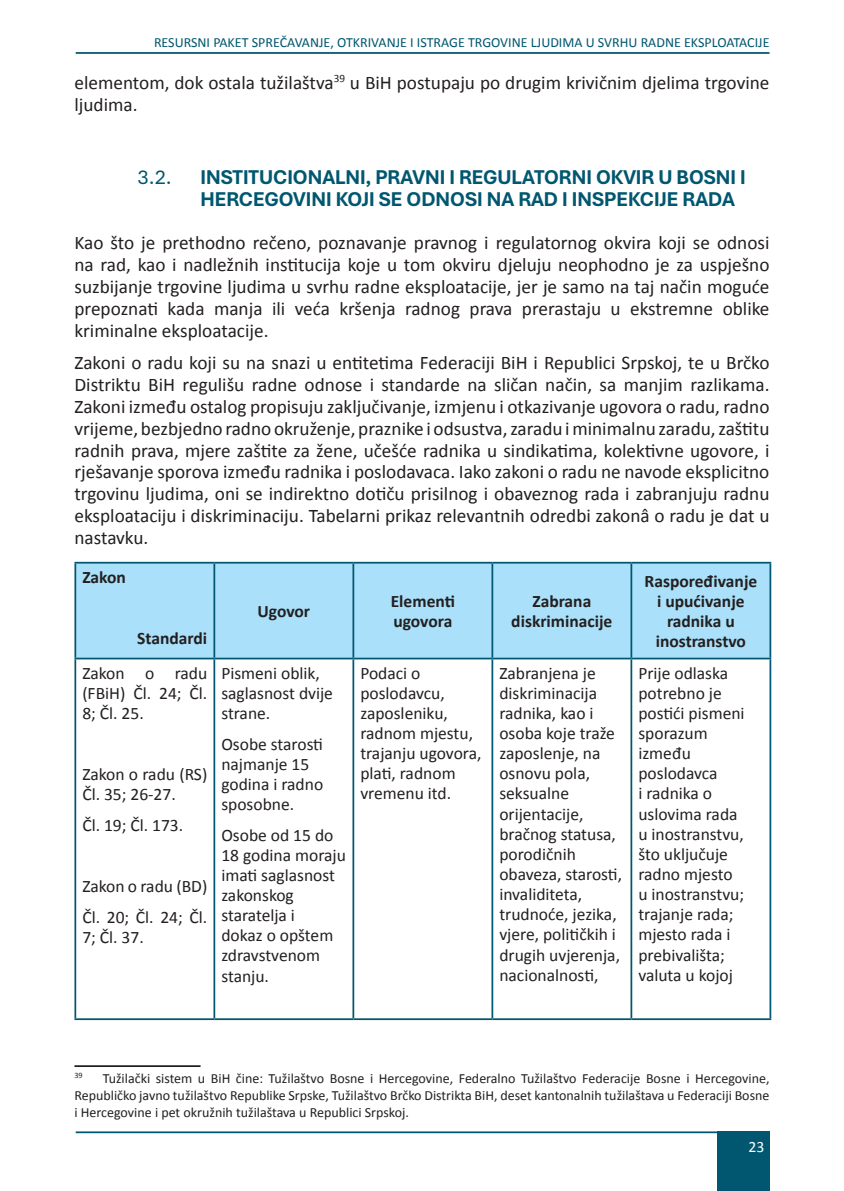
<style>
.page{position:relative;width:844px;height:1191px;background:#fff}
.page>*{position:absolute;margin:0;border:0;box-sizing:border-box;transform-origin:0 0}
.Heading_1{font:700 21px/21.9px "Aptos Display";color:#00576f}
.Heading_1-2{font:21px "Aptos";color:#00576f}
.Normal_wrd_1{font:19.25px/21.9px "Calibri";color:#231f20;text-align:justify}
.Normal_wrd_1-2{font:17.5px/20.1px "Calibri";color:#231f20}
.Normal_wrd_1-3{font:700 17.5px/20.1px "Calibri";color:#231f20;text-align:center}
.t1{font:15.75px "Calibri";color:#fff}
.t2{font:14px/16.8px "Calibri";color:#231f20;text-align:justify}
.t3{font:14px "Calibri";color:#00576f}
.t4{font:8.22px "Calibri";color:#231f20}
</style>
<div class="page">
<div style="left:717px;top:1131px;width:52px;height:60px;background:#00576f"></div>
<hr style="left:76px;top:52px;width:693px;height:2px;background:#00576f">
<hr style="left:76px;top:1131px;width:693px;height:2px;background:#00576f">
<div style="left:76px;top:563px;width:693px;height:94px;background:#aae0f9"></div>
<hr style="left:74px;top:562px;width:140px;height:1px;background:#00576f">
<hr style="left:74px;top:563px;width:2px;height:94px;background:#00576f">
<hr style="left:214px;top:562px;width:139px;height:1px;background:#00576f">
<hr style="left:213px;top:563px;width:2px;height:94px;background:#00576f">
<hr style="left:353px;top:562px;width:139px;height:1px;background:#00576f">
<hr style="left:352px;top:563px;width:2px;height:94px;background:#00576f">
<hr style="left:492px;top:562px;width:139px;height:1px;background:#00576f">
<hr style="left:491px;top:563px;width:2px;height:94px;background:#00576f">
<hr style="left:631px;top:562px;width:140px;height:1px;background:#00576f">
<hr style="left:630px;top:563px;width:2px;height:94px;background:#00576f">
<hr style="left:769px;top:563px;width:2px;height:94px;background:#00576f">
<hr style="left:74px;top:657px;width:140px;height:2px;background:#00576f">
<hr style="left:74px;top:659px;width:2px;height:359px;background:#00576f">
<hr style="left:214px;top:657px;width:139px;height:2px;background:#00576f">
<hr style="left:213px;top:659px;width:2px;height:359px;background:#00576f">
<hr style="left:353px;top:657px;width:139px;height:2px;background:#00576f">
<hr style="left:352px;top:659px;width:2px;height:359px;background:#00576f">
<hr style="left:492px;top:657px;width:139px;height:2px;background:#00576f">
<hr style="left:491px;top:659px;width:2px;height:359px;background:#00576f">
<hr style="left:631px;top:657px;width:140px;height:2px;background:#00576f">
<hr style="left:630px;top:659px;width:2px;height:359px;background:#00576f">
<hr style="left:769px;top:659px;width:2px;height:359px;background:#00576f">
<hr style="left:74px;top:1018px;width:140px;height:2px;background:#00576f">
<hr style="left:214px;top:1018px;width:139px;height:2px;background:#00576f">
<hr style="left:353px;top:1018px;width:139px;height:2px;background:#00576f">
<hr style="left:492px;top:1018px;width:139px;height:2px;background:#00576f">
<hr style="left:631px;top:1018px;width:140px;height:2px;background:#00576f">
<hr style="left:74px;top:1065px;width:126px;height:2px;background:#231f20">
<p class="t3" style="left:154px;top:34px;width:617px">RESURSNI PAKET SPREČAVANJE, OTKRIVANJE I ISTRAGE TRGOVINE LJUDIMA U SVRHU RADNE EKSPLOATACIJE</p>
<p class="Normal_wrd_1" style="left:74px;top:72px;width:696px">elementom, dok ostala tužilaštva<sup>39</sup> u BiH postupaju po drugim krivičnim djelima trgovine ljudima.</p>
<p class="Heading_1-2" style="left:137px;top:163px;width:36px">3.2.</p>
<p class="Heading_1" style="left:200px;top:166px;width:546px">INSTITUCIONALNI, PRAVNI I REGULATORNI OKVIR U BOSNI I<br>HERCEGOVINI KOJI SE ODNOSI NA RAD I INSPEKCIJE RADA</p>
<p class="Normal_wrd_1" style="left:74px;top:232px;width:696px">Kao što je prethodno rečeno, poznavanje pravnog i regulatornog okvira koji se odnosi na rad, kao i nadležnih institucija koje u tom okviru djeluju neophodno je za uspješno suzbijanje trgovine ljudima u svrhu radne eksploatacije, jer je samo na taj način moguće prepoznati kada manja ili veća kršenja radnog prava prerastaju u ekstremne oblike kriminalne eksploatacije.</p>
<p class="Normal_wrd_1" style="left:74px;top:352px;width:696px">Zakoni o radu koji su na snazi u entitetima Federaciji BiH i Republici Srpskoj, te u Brčko Distriktu BiH regulišu radne odnose i standarde na sličan način, sa manjim razlikama.<br>Zakoni između ostalog propisuju zaključivanje, izmjenu i otkazivanje ugovora o radu, radno vrijeme, bezbjedno radno okruženje, praznike i odsustva, zaradu i minimalnu zaradu, zaštitu radnih prava, mjere zaštite za žene, učešće radnika u sindikatima, kolektivne ugovore, i rješavanje sporova između radnika i poslodavaca. Iako zakoni o radu ne navode eksplicitno trgovinu ljudima, oni se indirektno dotiču prisilnog i obaveznog rada i zabranjuju radnu eksploataciju i diskriminaciju. Tabelarni prikaz relevantnih odredbi zakonâ o radu je dat u nastavku.</p>
<p class="Normal_wrd_1-3" style="left:82px;top:567px;width:45px">Zakon</p>
<p class="Normal_wrd_1-3" style="left:644px;top:571px;width:114px">Raspoređivanje i upućivanje radnika u inostranstvo</p>
<p class="Normal_wrd_1-3" style="left:257px;top:601px;width:54px">Ugovor</p>
<p class="Normal_wrd_1-3" style="left:390px;top:591px;width:66px;text-align:left">Elementi ugovora</p>
<p class="Normal_wrd_1-3" style="left:511px;top:591px;width:103px">Zabrana diskriminacije</p>
<p class="Normal_wrd_1-3" style="left:137px;top:628px;width:71px">Standardi</p>
<p class="Normal_wrd_1-2" style="left:82px;top:663px;width:126px;text-align:justify">Zakon o radu (FBiH) Čl. 24; Čl.<br>8; Čl. 25.</p>
<p class="Normal_wrd_1-2" style="left:82px;top:764px;width:126px">Zakon o radu (RS)<br>Čl. 35; 26-27.</p>
<p class="Normal_wrd_1-2" style="left:82px;top:815px;width:102px">Čl. 19; Čl. 173.</p>
<p class="Normal_wrd_1-2" style="left:82px;top:876px;width:126px">Zakon o radu (BD)</p>
<p class="Normal_wrd_1-2" style="left:82px;top:907px;width:126px">Čl. 20; Čl. 24; Čl.<br>7; Čl. 37.</p>
<p class="Normal_wrd_1-2" style="left:221px;top:663px;width:113px">Pismeni oblik, saglasnost dvije strane.</p>
<p class="Normal_wrd_1-2" style="left:221px;top:733px;width:103px">Osobe starosti najmanje 15 godina i radno sposobne.</p>
<p class="Normal_wrd_1-2" style="left:221px;top:824px;width:126px">Osobe od 15 do<br>18 godina moraju imati saglasnost zakonskog staratelja i<br>dokaz o opštem zdravstvenom stanju.</p>
<p class="Normal_wrd_1-2" style="left:360px;top:663px;width:123px">Podaci o poslodavcu, zaposleniku, radnom mjestu, trajanju ugovora, plati, radnom vremenu itd.</p>
<p class="Normal_wrd_1-2" style="left:499px;top:663px;width:124px">Zabranjena je diskriminacija radnika, kao i osoba koje traže zaposlenje, na osnovu pola, seksualne orijentacije, bračnog statusa, porodičnih obaveza, starosti, invaliditeta, trudnoće, jezika, vjere, političkih i drugih uvjerenja, nacionalnosti,</p>
<p class="Normal_wrd_1-2" style="left:638px;top:663px;width:108px">Prije odlaska potrebno je postići pismeni sporazum između poslodavca<br>i radnika o uslovima rada u inostranstvu, što uključuje radno mjesto u inostranstvu; trajanje rada; mjesto rada i prebivališta; valuta u kojoj</p>
<p class="t4" style="left:74px;top:1070px;width:10px">39</p>
<p class="t2" style="left:74px;top:1070px;width:696px;text-indent:28px">Tužilački sistem u BiH čine: Tužilaštvo Bosne i Hercegovine, Federalno Tužilaštvo Federacije Bosne i Hercegovine, Republičko javno tužilaštvo Republike Srpske, Tužilaštvo Brčko Distrikta BiH, deset kantonalnih tužilaštava u Federaciji Bosne i Hercegovine i pet okružnih tužilaštava u Republici Srpskoj.</p>
<p class="t1" style="left:748px;top:1136px;width:17px">23</p>
</div>
